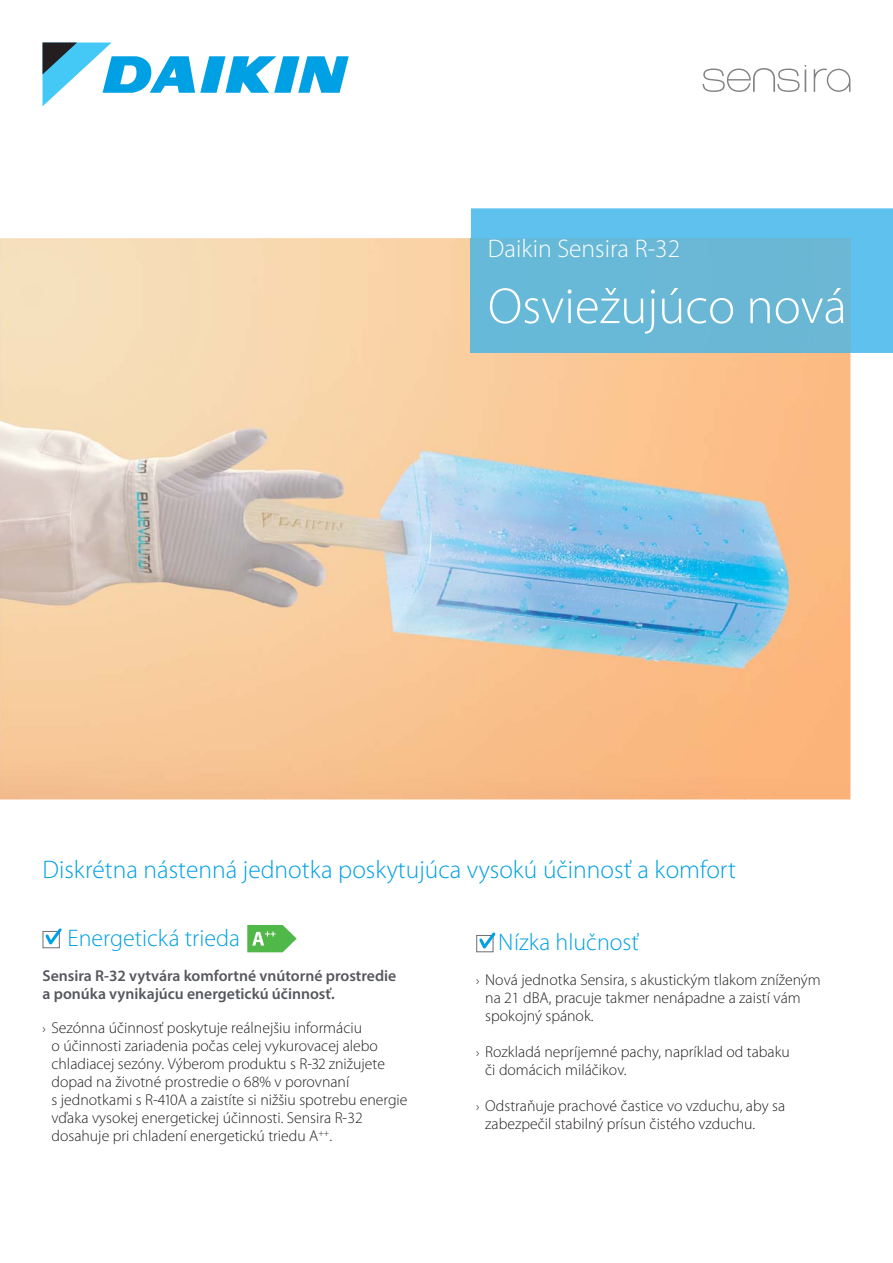
<style>
.page{position:relative;width:893px;height:1263px;background:#fff}
.page>*{position:absolute;margin:0;border:0;box-sizing:border-box;transform-origin:0 0}
.t1{font:300 51px "Myriad Pro";color:#fff}
.t2{font:300 25.5px "Myriad Pro";color:#00a0e4}
.t3{font:300 25.5px "Myriad Pro";color:#fff}
.t4{font:300 24px "Myriad Pro";color:#00a0e4}
.t5{font:300 15.75px/18px "Myriad Pro";color:#231f20}
.t6{font:600 15.75px/18px "Myriad Pro";color:#56585e}
.s1{font-size:13.5px}
</style>
<div class="page">
<img style="left:0;top:238px;width:264px;height:561px">
<img style="left:264px;top:238px;width:213px;height:510px">
<img style="left:477px;top:353px;width:267px;height:395px">
<img style="left:744px;top:353px;width:106px;height:446px">
<div style="left:471px;top:208px;width:422px;height:145px;background:#5fc1ee"></div>
<div style="left:471px;top:238px;width:379px;height:115px;background:#6ab8d6"></div>
<svg style="left:43px;top:43px;width:306px;height:63px"></svg>
<svg style="left:814px;top:69px;width:36px;height:23px"></svg>
<svg style="left:702px;top:65px;width:104px;height:27px"></svg>
<svg style="left:43px;top:928px;width:19px;height:21px"></svg>
<div style="left:476px;top:935px;width:17px;height:17px;border:1px solid #6f6f73"></div>
<svg style="left:477px;top:932px;width:19px;height:21px"></svg>
<svg style="left:247px;top:925px;width:50px;height:27px"></svg>
<h2 class="t3" style="left:488px;top:239px;width:194px">Daikin Sensira R-32</h2>
<h1 class="t1" style="left:488px;top:287px;width:360px">Osviežujúco nová</h1>
<h2 class="t2" style="left:43px;top:860px;width:695px">Diskrétna nástenná jednotka poskytujúca vysokú účinnosť a komfort</h2>
<h3 class="t4" style="left:68px;top:929px;width:174px">Energetická trieda</h3>
<p class="t6" style="left:43px;top:968px;width:355px">Sensira R-32 vytvára komfortné vnútorné prostredie a ponúka vynikajúcu energetickú účinnosť.</p>
<p class="t5" style="left:52px;top:1020px;width:357px;text-indent:-9px"><span class="s1">›</span> Sezónna účinnosť poskytuje reálnejšiu informáciu<br>o účinnosti zariadenia počas celej vykurovacej alebo chladiacej sezóny. Výberom produktu s R-32 znižujete dopad na životné prostredie o 68% v porovnaní<br>s jednotkami s R-410A a zaistíte si nižšiu spotrebu energie vďaka vysokej energetickej účinnosti. Sensira R-32 dosahuje pri chladení energetickú triedu A<sup>++</sup>.</p>
<h3 class="t4" style="left:498px;top:933px;width:142px">Nízka hlučnosť</h3>
<p class="t5" style="left:485px;top:972px;width:337px;text-indent:-9px"><span class="s1">›</span> Nová jednotka Sensira, s akustickým tlakom zníženým na 21 dBA, pracuje takmer nenápadne a zaistí vám spokojný spánok.</p>
<p class="t5" style="left:485px;top:1044px;width:306px;text-indent:-9px"><span class="s1">›</span> Rozkladá nepríjemné pachy, napríklad od tabaku či domácich miláčikov.</p>
<p class="t5" style="left:485px;top:1098px;width:301px;text-indent:-9px"><span class="s1">›</span> Odstraňuje prachové častice vo vzduchu, aby sa zabezpečil stabilný prísun čistého vzduchu.</p>
</div>
